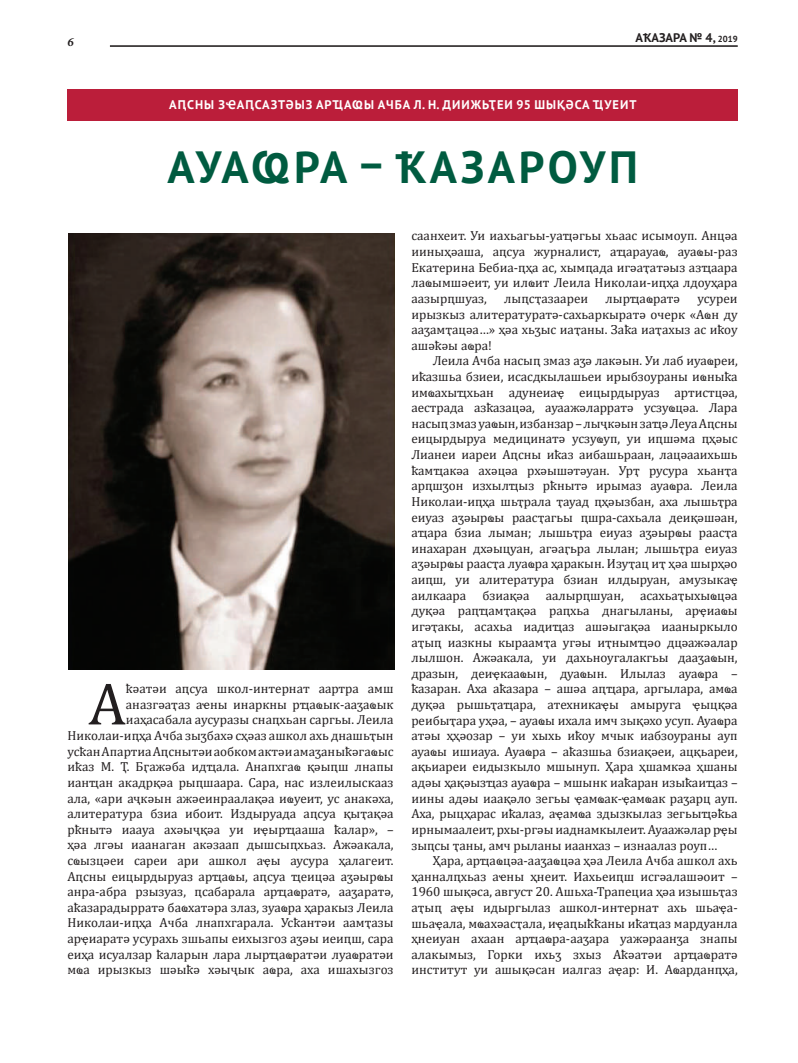
<style>
.page{position:relative;width:798px;height:1063px;background:#fff}
.page>*{position:absolute;margin:0;border:0;box-sizing:border-box;transform-origin:0 0}
.t1{font:60px "Cambria";color:#231f20}
.t2{font:700 45px "PT Sans";letter-spacing:.08em;color:#005b40}
.t3{font:13.12px/15.6px "Cambria";color:#231f20;text-align:justify}
.t4{font:700 12.5px "PT Sans";letter-spacing:.08em;color:#fff}
.t5{font:700 12.5px "PT Sans";color:#231f20}
.t6{font:italic 700 12.5px "Minion Pro";color:#231f20}
.s1{font-size:8.75px}
</style>
<div class="page">
<div style="left:68px;top:89px;width:669px;height:31px;background:#bb1e3a"></div>
<img style="left:68px;top:233px;width:326px;height:437px">
<hr style="left:110px;top:46px;width:627px;height:1px;background:#231f20">
<p class="t6" style="left:68px;top:33px;width:8px">6</p>
<p class="t5" style="left:635px;top:29px;width:104px">АҞАЗАРА № 4, <span class="s1">2019</span></p>
<p class="t4" style="left:169px;top:97px;width:28px">АԤсны</p>
<p class="t4" style="left:218px;top:97px;width:177px">зҽаԤсазтәыз арҵаҩы Ачба</p>
<p class="t4" style="left:413px;top:97px;width:48px">Л. Н. диижьҭ</p>
<p class="t4" style="left:497px;top:97px;width:132px">еи 95 шықәса ҵуеит</p>
<h2 class="t2" style="left:167px;top:137px;width:471px">Ауаҩра – ҟазароуп</h2>
<h1 class="t1" style="left:88px;top:669px;width:39px">А</h1>
<p class="t3" style="left:67px;top:681px;width:327px;text-align:right">ҟәатәи аԥсуа школ-интернат аартра амш аназгәаҭаз аҽны инаркны рҵаҩык-ааӡаҩык иаҳасабала аусуразы снаԥхьан саргьы. Леила Николаи‑иԥҳа Ачба зыӡбахә сҳәаз ашкол ахь днашьҭын усҟан Апартиа Аԥснытәи аобком актәи амаӡаныҟәгаҩыс иҟаз М. Ҭ. Бӷажәба идҵала. Анапхгаҩ қәыԥш лнапы ианҵан акадрқәа рыԥшаара. Сара, нас излеилыскааз ала, «ари аҷкәын ажәеинраалақәа иҩуеит, ус анакәха, алитература бзиа ибоит. Издыруада аԥсуа қыҭақәа рҟнытә иаауа ахәыҷқәа уи иҿырҵааша ҟалар», – ҳәа лгәы иаанаган акәзаап дышсыԥхьаз. Ажәакала, сҩызцәеи сареи ари ашкол аҿы аусура ҳалагеит.<br>Аԥсны еицырдыруаз арҵаҩы, аԥсуа ҵеицәа аӡәырҩы анра-абра рзызуаз, ԥсабарала арҵаҩратә, ааӡаратә, аҟазарадырратә баҩхатәра злаз, зуаҩра ҳаракыз Леила Николаи-иԥҳа Ачба лнапхгарала. Усҟантәи аамҭазы арҿиаратә усурахь зшьапы еихызгоз аӡәы иеиԥш, сара еиҳа исуалзар ҟаларын лара лырҵаҩратәи луаҩратәи мҩа ирызкыз шәыҟә хәыҷык аҩра, аха ишахызгоз</p>
<p class="t3" style="left:411px;top:228px;width:327px">саанхеит. Уи иахьагьы-уаҵәгьы хьаас исымоуп. Анцәа ииныҳәаша, аԥсуа журналист, аҵарауаҩ, ауаҩы-раз Екатерина Бебиа-ԥҳа ас, хымԥада игәаҭатәыз азҵаара лаҩымшәеит, уи илҩит Леила Николаи-иԥҳа лдоуҳара аазырԥшуаз,</p>
<p class="t3" style="left:411px;top:291px;width:327px;text-indent:286px">усуреи ирызкыз алитературатә-сахьаркыратә очерк «Аҩн ду ааӡамҭацәа…» ҳәа хьӡыс иаҭаны. Заҟа иаҭахыз ас иҟоу ашәҟәы аҩра!</p>
<p class="t3" style="left:411px;top:353px;width:327px;text-indent:21px">Леила Ачба насыԥ змаз аӡә лакәын. Уи лаб иуаҩреи, иҟазшьа бзиеи, исасдкылашьеи ирыбзоураны иҩныҟа имҩахыҵхьан адунеиаҿ еицырдыруаз артистцәа, аестрада азҟазацәа, ауаажәларратә усзуҩцәа. Лара насыԥ змаз уаҩын, избанзар – лыҷкәын заҵә Леуа Аԥсны еицырдыруа медицинатә усзуҩуп, уи иԥшәма ԥҳәыс Лианеи иареи Аԥсны иҟаз аибашьраан, лацәааихьшь ҟамҵакәа ахәцәа рхәышәтәуан. Урҭ русура хьанҭа арԥшӡон изхылҵыз рҟнытә ирымаз ауаҩра. Леила Николаи-иԥҳа шьҭрала ҭауад ԥҳәызбан, аха лышьҭра еиуаз аӡәырҩы раасҭагьы ԥшра-сахьала деиқәшәан, аҵара бзиа лыман; лышьҭра еиуаз аӡәырҩы раасҭа инахаран дхәыцуан, агәаӷьра лылан; лышьҭра еиуаз аӡәырҩы раасҭа луаҩра ҳаракын. Изуҭац иҭ ҳәа шырҳәо аиԥш, уи алитература бзиан илдыруан, амузыкаҿ аилкаара бзиақәа аалырԥшуан, асахьаҭыхыҩцәа дуқәа раԥҵамҭақәа раԥхьа днагыланы, арҿиаҩы игәҭакы, асахьа иадиҵаз ашәыгақәа иааныркыло аҭыԥ иазкны кыраамҭа угәы иҭнымҵәо дцәажәалар лылшон. Ажәакала, уи дахьноугалакгьы дааӡаҩын, дразын, деиҿкааҩын, дуаҩын. Илылаз ауаҩра – ҟазаран. Аха аҟазара – ашәа аԥҵара, аргылара, амҩа дуқәа рышьҭаҵара, атехникаҿы амыруга ҿыцқәа реибыҭара уҳәа, – ауаҩы ихала имч зықәхо усуп. Ауаҩра атәы ҳҳәозар – уи хыхь иҟоу мчык иабзоураны ауп ауаҩы ишиауа. Ауаҩра – аҟазшьа бзиақәеи, ацқьареи, ақьиареи еидызкыло мшынуп. Ҳара ҳшамкәа ҳшаны адәы ҳақәызҵаз ауаҩра – мшынк иаҟаран изыҟаиҵаз – иины адәы иаақәло зегьы ҿамҩак-ҿамҩак раӡарц ауп.<br>Аха, рыцҳарас иҟалаз, аҿамҩа здызкылаз зегьыҵәҟьа ирнымаалеит, рхы-ргәы иаднамкылеит. Ауаажәлар рҿы зыԥсы ҭаны, амч рыланы иаанхаз – изнаалаз роуп…</p>
<p class="t3" style="left:411px;top:853px;width:327px;text-indent:21px">Ҳара, арҵаҩцәа-ааӡаҩцәа ҳәа Леила Ачба ашкол ахь ҳанналԥхьаз аҽны ҳнеит. Иахьеиԥш исгәалашәоит – 1960 шықәса, август 20. Ашьха-Трапециа ҳәа изышьҭаз аҭыԥ аҿы идыргылаз ашкол-интернат ахь шьаҿа&shy;шьаҿала, мҩахәасҭала, иҿаԥыҟҟаны иҟаҵаз мардуанла ҳнеиуан ахаан арҵаҩра-ааӡара уажәраанӡа знапы алакымыз, Горки ихьӡ зхыз Аҟәатәи арҵаҩратә институт уи ашықәсан иалгаз аҿар: И. Аҩарданԥҳа,</p>
<p class="t3" style="left:504px;top:291px;width:85px">лыԥсҭазаареи</p>
<p class="t3" style="left:605px;top:291px;width:76px">лырҵаҩратә</p>
</div>
